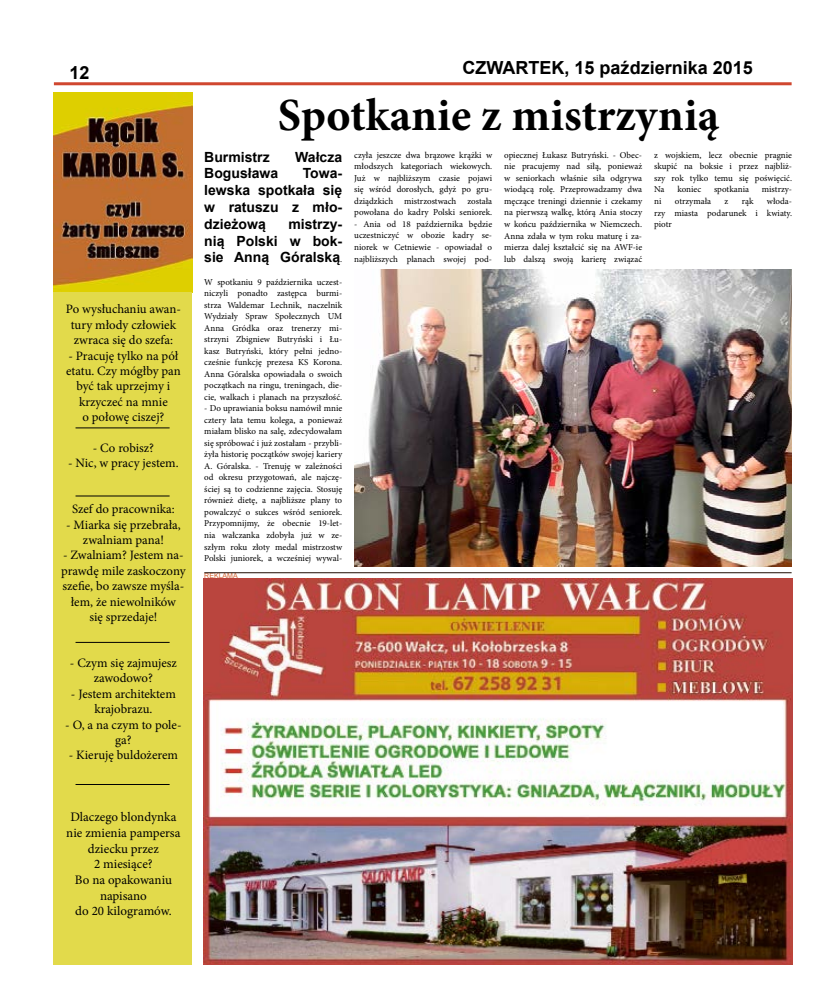
<style>
.page{position:relative;width:820px;height:993px;background:#fff}
.page>*{position:absolute;margin:0;border:0;box-sizing:border-box;transform-origin:0 0}
.t1{font:700 46px "Minion Pro";color:#000}
.t2{font:700 18px "Arial";color:#000}
.t3{font:700 14px/16.8px "Arial";color:#000;text-align:justify}
.t4{font:13px/15.6px "Minion Pro";color:#000;text-align:center}
.t5{font:12.8px/15.4px "Minion Pro";color:#000;text-align:center}
.t6{font:9px/11.5px "Minion Pro";color:#000;text-align:justify}
.t7{font:7px "Arial";color:#d36130}
.s1{font-family:"Minion Pro";font-weight:400;font-size:9px}
</style>
<div class="page">
<img style="left:203px;top:578px;width:588px;height:386px">
<img style="left:54px;top:92px;width:138px;height:200px">
<div style="left:54px;top:292px;width:138px;height:672px;background:#e2da4b"></div>
<hr style="left:54px;top:82px;width:737px;height:3px;background:#d0472f">
<hr style="left:75px;top:427px;width:94px;height:1px;background:#000">
<hr style="left:204px;top:572px;width:587px;height:1px;background:#1f0c03">
<hr style="left:75px;top:641px;width:94px;height:1px;background:#000">
<hr style="left:75px;top:495px;width:94px;height:1px;background:#000">
<hr style="left:75px;top:783px;width:94px;height:1px;background:#000">
<img style="left:354px;top:269px;width:437px;height:297px">
<h2 class="t2" style="left:69px;top:61px;width:22px">12</h2>
<h3 class="t5" style="left:66px;top:301px;width:116px">Po wysłuchaniu awan&shy;tury młody człowiek zwraca się do szefa:</h3>
<h3 class="t5" style="left:66px;top:348px;width:116px">- Pracuję tylko na pół etatu. Czy mógłby pan być tak uprzejmy i krzyczeć na mnie<br>o połowę ciszej?</h3>
<h3 class="t5" style="left:93px;top:440px;width:63px">- Co robisz?</h3>
<h3 class="t5" style="left:68px;top:455px;width:112px">- Nic, w pracy jestem.</h3>
<h3 class="t5" style="left:72px;top:501px;width:104px">Szef do pracownika:</h3>
<h3 class="t5" style="left:66px;top:516px;width:116px">- Miarka się przebrała, zwalniam pana!</h3>
<h3 class="t5" style="left:61px;top:547px;width:126px">- Zwalniam? Jestem na&shy;prawdę mile zaskoczony szefie, bo zawsze myśla&shy;łem, że niewolników<br>się sprzedaje!</h3>
<h3 class="t5" style="left:70px;top:655px;width:108px">- Czym się zajmujesz zawodowo?</h3>
<h3 class="t5" style="left:71px;top:685px;width:106px">- Jestem architektem krajobrazu.</h3>
<h3 class="t5" style="left:65px;top:716px;width:118px">- O, a na czym to pole&shy;ga?</h3>
<h3 class="t5" style="left:69px;top:747px;width:111px">- Kieruję buldożerem</h3>
<h2 class="t2" style="left:462px;top:56px;width:292px">CZWARTEK, 15 października 2015</h2>
<h1 class="t1" style="left:278px;top:83px;width:442px">Spotkanie z mistrzynią</h1>
<h3 class="t3" style="left:204px;top:148px;width:67px">Burmistrz</h3>
<h3 class="t3" style="left:295px;top:148px;width:48px">Wałcza</h3>
<h3 class="t3" style="left:204px;top:165px;width:75px">Bogusława</h3>
<h3 class="t3" style="left:204px;top:165px;width:139px;text-indent:98px">Towa&shy;lewska spotkała się w ratuszu z mło&shy;dzieżową</h3>
<h3 class="t3" style="left:204px;top:216px;width:139px;text-indent:84px">mistrzy&shy;nią Polski w bok&shy;sie Anną Góralską<span class="s1">.</span></h3>
<p class="t6" style="left:204px;top:276px;width:139px">W spotkaniu 9 października uczest&shy;niczyli ponadto zastępca burmi&shy;strza Waldemar Lechnik, naczelnik Wydziały Spraw Społecznych UM Anna Gródka oraz trenerzy mi&shy;strzyni Zbigniew Butryński i Łu&shy;kasz Butryński, który pełni jedno&shy;cześnie funkcję prezesa KS Korona.<br>Anna Góralska opowiadała o swoich początkach na ringu, treningach, die&shy;cie, walkach i planach na przyszłość.</p>
<p class="t6" style="left:204px;top:402px;width:139px">- Do uprawiania boksu namówił mnie cztery lata temu kolega, a ponieważ miałam blisko na salę, zdecydowałam się spróbować i już zostałam - przybli&shy;żyła historię początków swojej kariery A. Góralska. - Trenuję w zależności od okresu przygotowań, ale najczę&shy;ściej są to codzienne zajęcia. Stosuję również dietę, a najbliższe plany to powalczyć o sukces wśród seniorek.<br>Przypomnijmy, że obecnie 19-let&shy;nia wałczanka zdobyła już w ze&shy;szłym roku złoty medal mistrzostw Polski juniorek, a wcześniej wywal-</p>
<p class="t7" style="left:204px;top:571px;width:35px">REKLAMA</p>
<p class="t6" style="left:354px;top:149px;width:139px">czyła jeszcze dwa brązowe krążki w młodszych kategoriach wiekowych.<br>Już w najbliższym czasie pojawi się wśród dorosłych, gdyż po gru&shy;dziądzkich mistrzostwach została powołana do kadry Polski seniorek.</p>
<p class="t6" style="left:354px;top:218px;width:139px">- Ania od 18 października będzie uczestniczyć w obozie kadry se&shy;niorek w Cetniewie - opowiadał o najbliższych planach swojej pod-</p>
<p class="t6" style="left:504px;top:149px;width:139px">opiecznej Łukasz Butryński. - Obec&shy;nie pracujemy nad siłą, ponieważ w seniorkach właśnie siła odgrywa wiodącą rolę. Przeprowadzamy dwa męczące treningi dziennie i czekamy na pierwszą walkę, którą Ania stoczy w końcu października w Niemczech.<br>Anna zdała w tym roku maturę i za&shy;mierza dalej kształcić się na AWF-ie lub dalszą swoją karierę związać</p>
<p class="t6" style="left:654px;top:149px;width:139px">z wojskiem, lecz obecnie pragnie skupić na boksie i przez najbliż&shy;szy rok tylko temu się poświęcić.<br>Na</p>
<p class="t6" style="left:677px;top:184px;width:25px">koniec</p>
<p class="t6" style="left:713px;top:184px;width:36px">spotkania</p>
<p class="t6" style="left:761px;top:184px;width:32px">mistrzy-</p>
<p class="t6" style="left:654px;top:195px;width:139px;text-indent:113px">włoda&shy;rzy miasta podarunek i kwiaty. piotr</p>
<p class="t6" style="left:654px;top:195px;width:9px">ni</p>
<p class="t6" style="left:674px;top:195px;width:38px">otrzymała</p>
<p class="t6" style="left:724px;top:195px;width:5px">z</p>
<p class="t6" style="left:741px;top:195px;width:13px">rąk</p>
<h3 class="t4" style="left:66px;top:809px;width:116px">Dlaczego blondynka nie zmienia pampersa dziecku przez<br>2 miesiące?<br>Bo na opakowaniu napisano<br>do 20 kilogramów.</h3>
</div>
